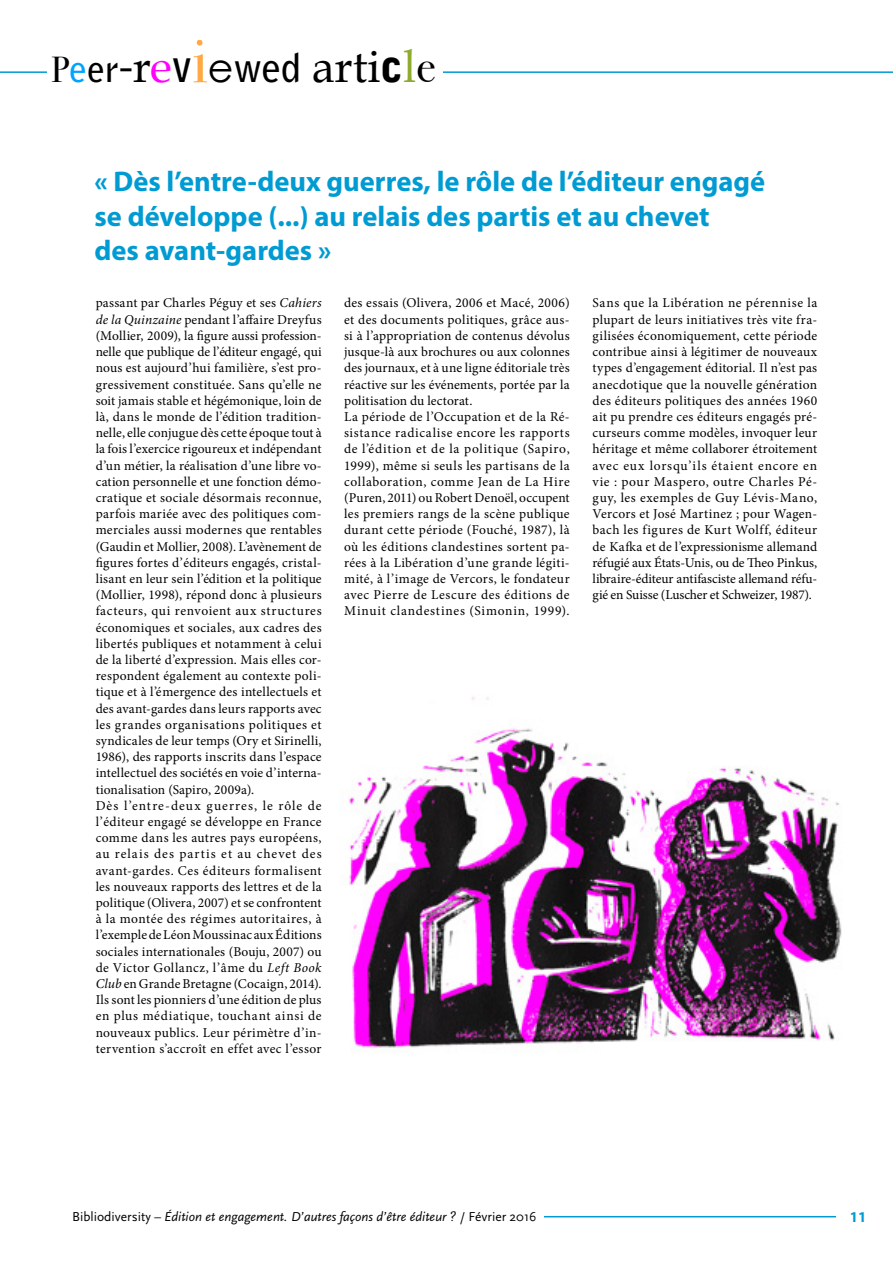
<style>
.page{position:relative;width:893px;height:1263px;background:#fff}
.page>*{position:absolute;margin:0;border:0;box-sizing:border-box;transform-origin:0 0}
.t1{font:45.3px "Book Antiqua";color:#000}
.t2{font:700 28.5px/34.2px "Myriad Pro";color:#009bd2}
.t3{font:700 15px "Myriad Pro";color:#009bd2}
.t4{font:13.5px/16.2px "Minion Pro";letter-spacing:.02em;color:#000}
.t5{font:italic 13.5px "Scala Sans";color:#000}
.s1{font-family:"Bodoni Svty Two ITCTT Book";font-size:36px}
.s2{font-family:"Bell Gothic Std";font-weight:700;font-size:36px;color:#00a4ff}
.s3{font-family:"Bell Gothic Std";font-weight:700;font-size:36px}
.s4{font-family:"Myriad Pro";font-size:45px}
.s5{color:#f0f}
.s6{font-family:"Bell Gothic Std";font-weight:700}
.s7{font-family:"Bodoni Svty Two ITCTT Book";font-size:62.85px;color:#ffa944}
.s8{font-family:"Century Gothic";font-size:39.6px}
.s9{font-family:"Bell Gothic Std";font-weight:700;font-size:39.6px}
.s10{font-family:"Bell Gothic Std";font-weight:900}
.s11{color:#8dab2d}
.s12{font-family:"Bodoni Svty Two ITCTT Book"}
.s13{font-style:italic}
.s14{font-style:normal}
</style>
<div class="page">
<hr style="left:0;top:71px;width:893px;height:2px;background:#009bd2">
<hr style="left:66px;top:1216px;width:770px;height:1px;background:#009bd2">
<div style="left:48px;top:23px;width:395px;height:76px;background:#fff"></div>
<div style="left:65px;top:1210px;width:478px;height:24px;background:#fff"></div>
<img style="left:347px;top:696px;width:495px;height:356px">
<h1 class="t1" style="left:51px;top:39px;width:386px"><span class="s1">P</span><span class="s2">e</span><span class="s3">er</span><span class="s4">-</span>r<span class="s5">e</span><span class="s6">v</span><span class="s7">i</span><span class="s8">e</span><span class="s9">wed</span> arti<span class="s10">c</span><span class="s11">l</span><span class="s12">e</span></h1>
<h2 class="t2" style="left:94px;top:164px;width:672px">« Dès l’entre-deux guerres, le rôle de l’éditeur engagé se développe (...) au relais des partis et au chevet<br>des avant-gardes »</h2>
<p class="t4" style="left:96px;top:295px;width:227px">passant par Charles Péguy et ses <span class="s13">Cahiers de la Quinzaine</span> pendant l’affaire Dreyfus (Mollier, 2009), la figure aussi profession&shy;nelle que publique de l’éditeur engagé, qui nous est aujourd’hui familière, s’est pro&shy;gressivement constituée. Sans qu’elle ne soit jamais stable et hégémonique, loin de là, dans le monde de l’édition tradition&shy;nelle, elle conjugue dès cette époque tout à la fois l’exercice rigoureux et indépendant d’un métier, la réalisation d’une libre vo&shy;cation personnelle et une fonction démo&shy;cratique et sociale désormais reconnue, parfois mariée avec des politiques com&shy;merciales aussi modernes que rentables (Gaudin et Mollier, 2008). L’avènement de figures fortes d’éditeurs engagés, cristal&shy;lisant en leur sein l’édition et la politique (Mollier, 1998), répond donc à plusieurs facteurs, qui renvoient aux structures économiques et sociales, aux cadres des libertés publiques et notamment à celui de la liberté d’expression. Mais elles cor&shy;respondent également au contexte poli&shy;tique et à l’émergence des intellectuels et des avant-gardes dans leurs rapports avec les grandes organisations politiques et syndicales de leur temps (Ory et Sirinelli, 1986), des rapports inscrits dans l’espace intellectuel des sociétés en voie d’interna&shy;tionalisation (Sapiro, 2009a).<br>Dès l’entre-deux guerres, le rôle de l’éditeur engagé se développe en France comme dans les autres pays européens, au relais des partis et au chevet des avant-gardes. Ces éditeurs formalisent les nouveaux rapports des lettres et de la politique (Olivera, 2007) et se confrontent à la montée des régimes autoritaires, à l’exemple de Léon Moussinac aux Éditions sociales internationales (Bouju, 2007) ou de Victor Gollancz, l’âme du <span class="s13">Left Book Club</span> en Grande Bretagne (Cocaign, 2014).<br>Ils sont les pionniers d’une édition de plus en plus médiatique, touchant ainsi de nouveaux publics. Leur périmètre d’in&shy;tervention s’accroît en effet avec l’essor</p>
<p class="t4" style="left:344px;top:295px;width:227px">des essais (Olivera, 2006 et Macé, 2006) et des documents politiques, grâce aus&shy;si à l’appropriation de contenus dévolus jusque-là aux brochures ou aux colonnes des journaux, et à une ligne éditoriale très réactive sur les événements, portée par la politisation du lectorat.<br>La période de l’Occupation et de la Ré&shy;sistance radicalise encore les rapports de l’édition et de la politique (Sapiro, 1999), même si seuls les partisans de la collaboration, comme Jean de La Hire (Puren, 2011) ou Robert Denoël, occupent les premiers rangs de la scène publique durant cette période (Fouché, 1987), là où les éditions clandestines sortent pa&shy;rées à la Libération d’une grande légiti&shy;mité, à l’image de Vercors, le fondateur avec Pierre de Lescure des éditions de Minuit clandestines (Simonin, 1999).</p>
<p class="t4" style="left:593px;top:295px;width:226px;text-align:justify">Sans que la Libération ne pérennise la plupart de leurs initiatives très vite fra&shy;gilisées économiquement, cette période contribue ainsi à légitimer de nouveaux types d’engagement éditorial. Il n’est pas anecdotique que la nouvelle génération des éditeurs politiques des années 1960 ait pu prendre ces éditeurs engagés pré&shy;curseurs comme modèles, invoquer leur héritage et même collaborer étroitement avec eux lorsqu’ils étaient encore en vie : pour Maspero, outre Charles Pé&shy;guy, les exemples de Guy Lévis-Mano, Vercors et José Martinez ; pour Wagen&shy;bach les figures de Kurt Wolff, éditeur de Kafka et de l’expressionisme allemand réfugié aux États-Unis, ou de Theo Pinkus, libraire-éditeur antifasciste allemand réfu&shy;gié en Suisse (Luscher et Schweizer, 1987).</p>
<p class="t5" style="left:72px;top:1209px;width:466px"><span class="s14">Bibliodiversity</span> – Édition et engagement. D’autres façons d’être éditeur ? <span class="s14">/ Février 2016</span></p>
<p class="t3" style="left:850px;top:1207px;width:18px">11</p>
</div>
